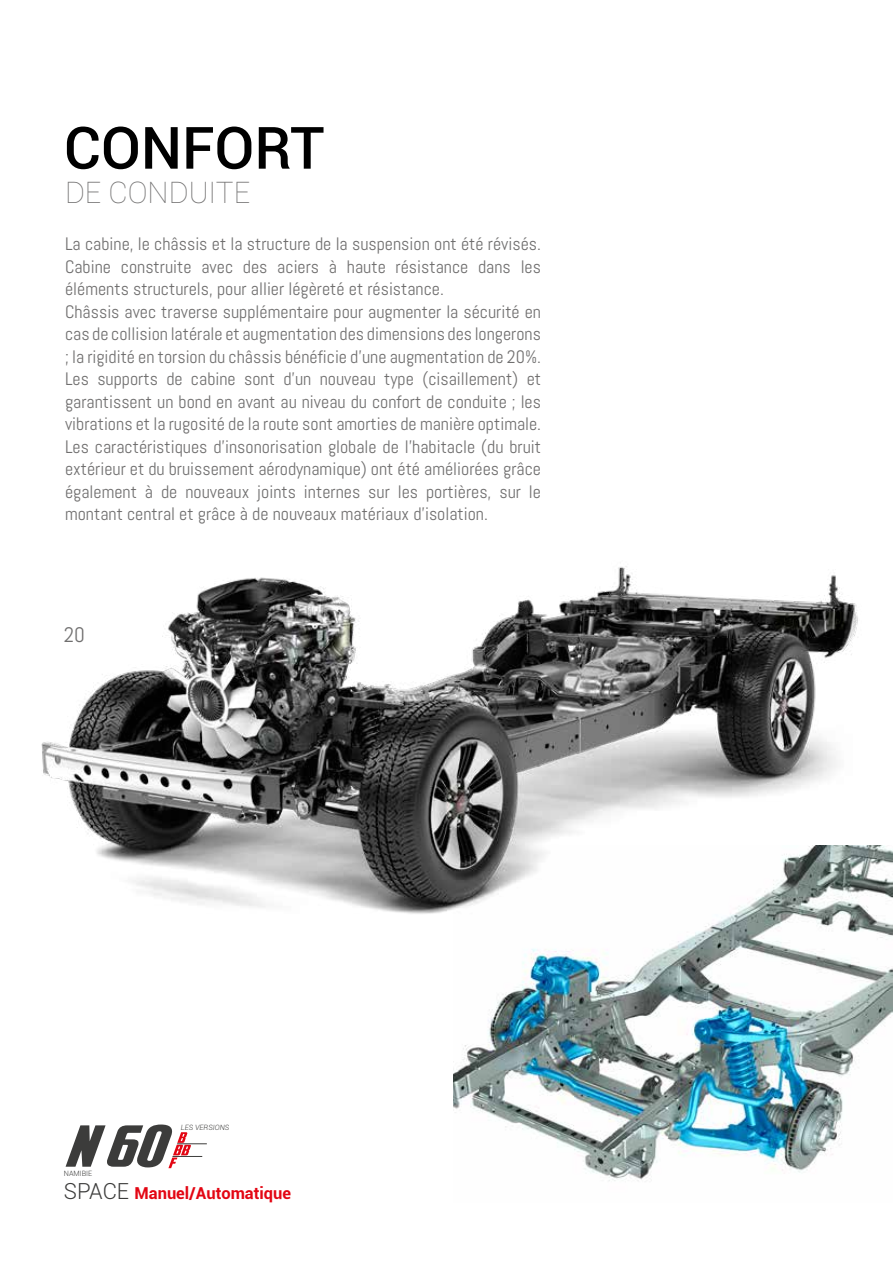
<style>
.page{position:relative;width:893px;height:1263px;background:#fff}
.page>*{position:absolute;margin:0;border:0;box-sizing:border-box;transform-origin:0 0}
.t1{font:500 58.35px "Roboto";color:#000}
.t2{font:100 29.85px "Roboto";color:#706f6f}
.t3{font:21px "Abel";color:#706f6f}
.t4{font:18px/22.5px "Abel";color:#706f6f}
.t5{font:700 16.5px "Roboto";color:#e30613}
.t6{font:italic 300 7.35px "Roboto";color:#3c3c3b}
.t7{font:300 7.35px "Roboto";color:#3c3c3b}
.s1{font-weight:300;font-size:22.2px;color:#3c3c3b}
</style>
<div class="page">
<img style="left:454px;top:961px;width:439px;height:220px">
<img style="left:41px;top:566px;width:852px;height:395px">
<svg style="left:66px;top:1124px;width:125px;height:44px"></svg>
<hr style="left:177px;top:1143px;width:30px;height:1px;background:#3c3c3b">
<hr style="left:172px;top:1156px;width:30px;height:1px;background:#3c3c3b">
<h1 class="t1" style="left:64px;top:107px;width:262px">CONFORT</h1>
<h2 class="t2" style="left:65px;top:171px;width:187px">DE CONDUITE</h2>
<p class="t4" style="left:65px;top:233px;width:478px">La cabine, le châssis et la structure de la suspension ont été révisés.<br>Cabine construite avec des aciers à haute résistance dans les éléments structurels, pour allier légèreté et résistance.<br>Châssis avec traverse supplémentaire pour augmenter la sécurité en cas de collision latérale et augmentation des dimensions des longerons ; la rigidité en torsion du châssis bénéficie d’une augmentation de 20%.<br>Les supports de cabine sont d’un nouveau type (cisaillement) et garantissent un bond en avant au niveau du confort de conduite ; les vibrations et la rugosité de la route sont amorties de manière optimale.<br>Les caractéristiques d’insonorisation globale de l’habitacle (du bruit extérieur et du bruissement aérodynamique) ont été améliorées grâce également à de nouveaux joints internes sur les portières, sur le montant central et grâce à de nouveaux matériaux d’isolation.</p>
<p class="t3" style="left:64px;top:621px;width:23px">20</p>
<p class="t7" style="left:64px;top:1168px;width:30px">NAMIBIE</p>
<p class="t6" style="left:181px;top:1122px;width:50px">LES VERSIONS</p>
<p class="t5" style="left:64px;top:1182px;width:229px"><span class="s1">SPACE</span> Manuel/Automatique</p>
</div>
